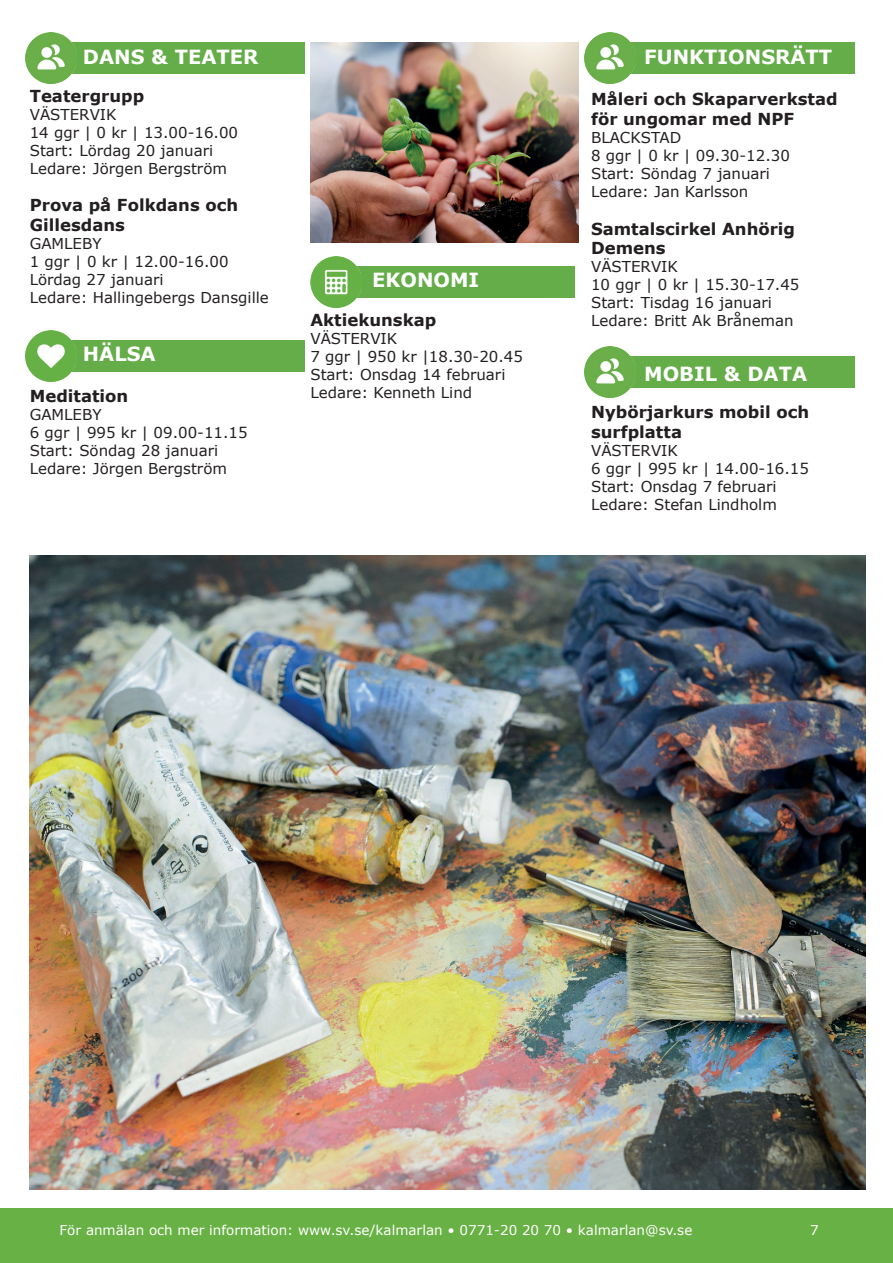
<style>
.page{position:relative;width:893px;height:1263px;background:#fff}
.page>*{position:absolute;margin:0;border:0;box-sizing:border-box;transform-origin:0 0}
.t1{font:700 19.5px "Verdana";color:#fff}
.t2{font:700 16.5px/19.8px "Verdana";color:#231f20}
.t3{font:15px/18px "Verdana";color:#231f20}
.t4{font:13.5px "Verdana";color:#fff}
</style>
<div class="page">
<div style="left:0;top:1209px;width:893px;height:54px;background:#68b144"></div>
<div style="left:51px;top:43px;width:253px;height:31px;background:#65ad48"></div>
<img style="left:26px;top:33px;width:51px;height:51px">
<div style="left:602px;top:43px;width:253px;height:31px;background:#65ad48"></div>
<img style="left:585px;top:33px;width:51px;height:51px">
<div style="left:321px;top:266px;width:253px;height:32px;background:#65ad48"></div>
<img style="left:310px;top:256px;width:51px;height:51px">
<div style="left:51px;top:340px;width:253px;height:32px;background:#65ad48"></div>
<img style="left:26px;top:331px;width:51px;height:51px">
<div style="left:602px;top:356px;width:253px;height:32px;background:#65ad48"></div>
<img style="left:585px;top:347px;width:51px;height:51px">
<img style="left:310px;top:43px;width:268px;height:199px">
<img style="left:30px;top:556px;width:835px;height:633px">
<h1 class="t1" style="left:83px;top:43px;width:177px">DANS &amp; TEATER</h1>
<h1 class="t1" style="left:644px;top:43px;width:189px">FUNKTIONSRÄTT</h1>
<p class="t2" style="left:30px;top:85px;width:116px">Teatergrupp</p>
<p class="t3" style="left:30px;top:105px;width:210px">VÄSTERVIK<br>14 ggr | 0 kr | 13.00-16.00<br>Start: Lördag 20 januari<br>Ledare: Jörgen Bergström</p>
<p class="t2" style="left:30px;top:195px;width:210px">Prova på Folkdans och<br>Gillesdans</p>
<p class="t3" style="left:30px;top:235px;width:241px">GAMLEBY<br>1 ggr | 0 kr | 12.00-16.00<br>Lördag 27 januari<br>Ledare: Hallingebergs Dansgille</p>
<h1 class="t1" style="left:83px;top:341px;width:74px">HÄLSA</h1>
<p class="t2" style="left:30px;top:386px;width:100px">Meditation</p>
<p class="t3" style="left:30px;top:406px;width:219px">GAMLEBY<br>6 ggr | 995 kr | 09.00-11.15<br>Start: Söndag 28 januari<br>Ledare: Jörgen Bergström</p>
<h1 class="t1" style="left:372px;top:266px;width:109px">EKONOMI</h1>
<p class="t2" style="left:310px;top:310px;width:127px">Aktiekunskap</p>
<p class="t3" style="left:310px;top:329px;width:214px">VÄSTERVIK<br>7 ggr | 950 kr |18.30-20.45<br>Start: Onsdag 14 februari<br>Ledare: Kenneth Lind</p>
<p class="t2" style="left:591px;top:89px;width:248px">Måleri och Skaparverkstad för ungomar med NPF</p>
<p class="t3" style="left:591px;top:128px;width:200px">BLACKSTAD<br>8 ggr | 0 kr | 09.30-12.30<br>Start: Söndag 7 januari<br>Ledare: Jan Karlsson</p>
<p class="t2" style="left:591px;top:218px;width:206px">Samtalscirkel Anhörig<br>Demens</p>
<p class="t3" style="left:591px;top:258px;width:210px">VÄSTERVIK<br>10 ggr | 0 kr | 15.30-17.45<br>Start: Tisdag 16 januari<br>Ledare: Britt Ak Bråneman</p>
<h1 class="t1" style="left:644px;top:360px;width:164px">MOBIL &amp; DATA</h1>
<p class="t2" style="left:591px;top:402px;width:220px">Nybörjarkurs mobil och surfplatta</p>
<p class="t3" style="left:591px;top:441px;width:219px">VÄSTERVIK<br>6 ggr | 995 kr | 14.00-16.15<br>Start: Onsdag 7 februari<br>Ledare: Stefan Lindholm</p>
<p class="t4" style="left:60px;top:1221px;width:634px">För anmälan och mer information: www.sv.se/kalmarlan • 0771-20 20 70 • kalmarlan@sv.se</p>
<p class="t4" style="left:810px;top:1221px;width:10px">7</p>
</div>
